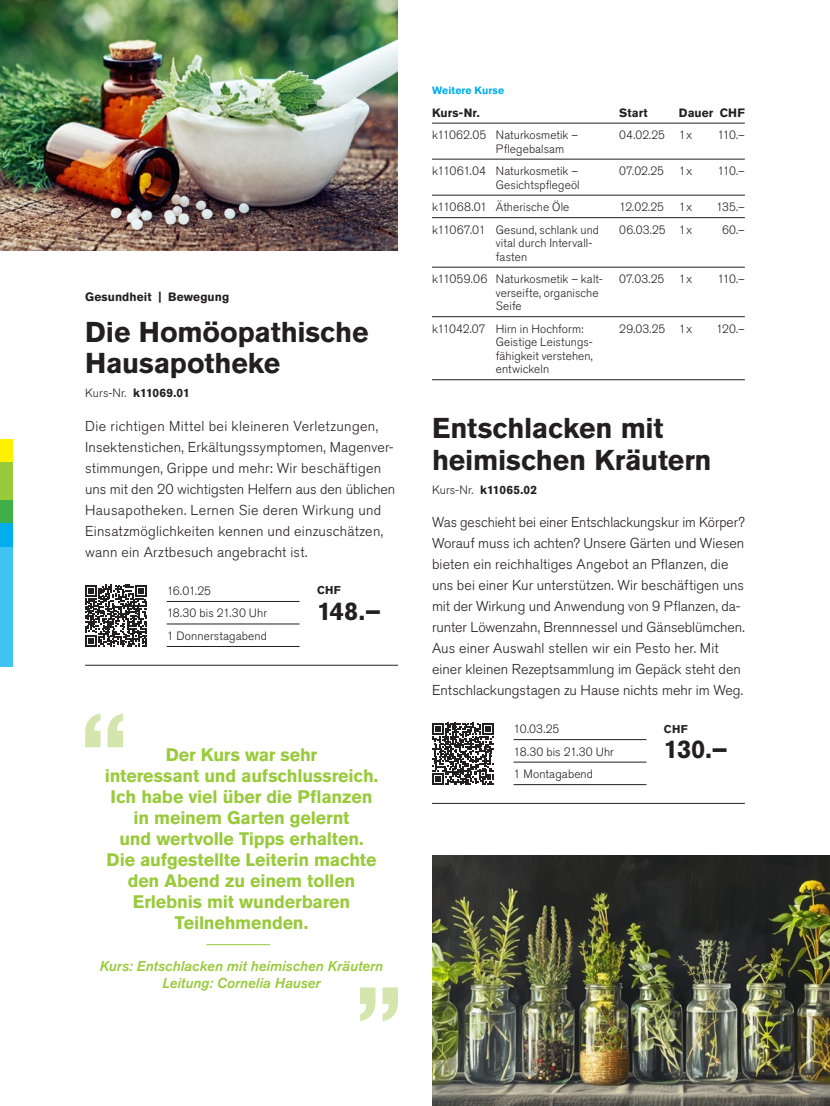
<style>
.page{position:relative;width:830px;height:1106px;background:#fff}
.page>*{position:absolute;margin:0;border:0;box-sizing:border-box;transform-origin:0 0}
.t1{font:700 28.5px/31.5px "Akzidenz Grotesk Pro";letter-spacing:-.005em;color:#231f20}
.t2{font:700 25.5px "Akzidenz Grotesk Pro";letter-spacing:-.02em;color:#231f20}
.t3{font:700 18px/21px "Akzidenz Grotesk Pro";letter-spacing:-.01em;color:#99ca3b;text-align:center}
.t4{font:300 14.25px/21px "Akzidenz Grotesk Pro";letter-spacing:.005em;color:#231f20}
.t5{font:italic 500 14.25px/16.5px "Akzidenz Grotesk Pro";color:#99ca3b;text-align:center}
.t6{font:300 12px/22.5px "Akzidenz Grotesk Pro";letter-spacing:.005em;color:#231f20}
.t7{font:700 12px "Akzidenz Grotesk Pro";letter-spacing:.01em;color:#231f20}
.t8{font:700 11.25px "Akzidenz Grotesk Pro";letter-spacing:.025em;color:#231f20}
.t9{font:700 10.5px "Akzidenz Grotesk Pro";letter-spacing:.015em;color:#00aeef}
.s1{font-weight:300}
</style>
<div class="page">
<div style="left:0;top:547px;width:13px;height:120px;background:#40c2f3"></div>
<div style="left:0;top:439px;width:13px;height:24px;background:#fff101"></div>
<div style="left:0;top:500px;width:13px;height:23px;background:#40ae49"></div>
<div style="left:0;top:463px;width:13px;height:37px;background:#99ca3b"></div>
<div style="left:0;top:523px;width:13px;height:24px;background:#00aeef"></div>
<hr style="left:432px;top:123px;width:312px;height:1px;background:#231f20">
<hr style="left:432px;top:159px;width:312px;height:1px;background:#231f20">
<hr style="left:432px;top:195px;width:312px;height:1px;background:#231f20">
<hr style="left:432px;top:217px;width:312px;height:1px;background:#231f20">
<hr style="left:432px;top:267px;width:312px;height:1px;background:#231f20">
<hr style="left:432px;top:316px;width:312px;height:1px;background:#231f20">
<hr style="left:432px;top:379px;width:312px;height:1px;background:#231f20">
<hr style="left:167px;top:601px;width:132px;height:1px;background:#231f20">
<hr style="left:167px;top:623px;width:132px;height:1px;background:#231f20">
<hr style="left:167px;top:646px;width:132px;height:1px;background:#231f20">
<hr style="left:85px;top:665px;width:313px;height:1px;background:#231f20">
<svg style="left:85px;top:585px;width:62px;height:61px"></svg>
<hr style="left:513px;top:739px;width:133px;height:1px;background:#231f20">
<hr style="left:513px;top:762px;width:133px;height:1px;background:#231f20">
<hr style="left:513px;top:784px;width:133px;height:1px;background:#231f20">
<hr style="left:432px;top:803px;width:312px;height:1px;background:#231f20">
<svg style="left:432px;top:723px;width:61px;height:61px"></svg>
<img style="left:432px;top:855px;width:397px;height:251px">
<img style="left:0;top:0;width:398px;height:251px">
<hr style="left:206px;top:944px;width:64px;height:1px;background:#99ca3b">
<svg style="left:85px;top:713px;width:38px;height:34px"></svg>
<svg style="left:360px;top:987px;width:38px;height:34px"></svg>
<p class="t9" style="left:432px;top:84px;width:74px">Weitere Kurse</p>
<p class="t7" style="left:432px;top:105px;width:49px">Kurs-Nr.</p>
<p class="t7" style="left:619px;top:105px;width:30px">Start</p>
<p class="t7" style="left:678px;top:105px;width:67px">Dauer CHF</p>
<p class="t6" style="left:432px;top:124px;width:147px">k11062.05 Naturkosmetik –</p>
<p class="t6" style="left:619px;top:124px;width:74px">04.02.25 1x</p>
<p class="t6" style="left:717px;top:124px;width:29px">110.–</p>
<p class="t6" style="left:432px;top:137px;width:147px;text-indent:64px">Pflegebalsam k11061.04 Naturkosmetik –</p>
<p class="t6" style="left:619px;top:160px;width:74px">07.02.25 1x</p>
<p class="t6" style="left:717px;top:160px;width:29px">110.–</p>
<p class="t6" style="left:432px;top:173px;width:149px;text-indent:64px">Gesichtspflegeöl k11068.01 Ätherische Öle</p>
<p class="t6" style="left:619px;top:196px;width:74px">12.02.25 1x</p>
<p class="t6" style="left:715px;top:196px;width:30px">135.–</p>
<p class="t6" style="left:432px;top:218px;width:168px">k11067.01 Gesund, schlank und</p>
<p class="t6" style="left:619px;top:218px;width:74px">06.03.25 1x</p>
<p class="t6" style="left:721px;top:218px;width:24px">60.–</p>
<p class="t6" style="left:495px;top:236px;width:98px;line-height:13.5px">vital durch Intervall&shy;fasten</p>
<p class="t6" style="left:432px;top:268px;width:172px">k11059.06 Naturkosmetik – kalt-</p>
<p class="t6" style="left:619px;top:268px;width:74px">07.03.25 1x</p>
<p class="t6" style="left:717px;top:268px;width:29px">110.–</p>
<p class="t6" style="left:495px;top:286px;width:104px;line-height:13.5px">verseifte, organische<br>Seife</p>
<p class="t6" style="left:432px;top:317px;width:153px">k11042.07 Hirn in Hochform:</p>
<p class="t6" style="left:619px;top:317px;width:74px">29.03.25 1x</p>
<p class="t6" style="left:715px;top:317px;width:30px">120.–</p>
<p class="t6" style="left:495px;top:335px;width:98px;line-height:13.5px;text-align:justify">Geistige Leistungs&shy;fähigkeit verstehen, entwickeln</p>
<p class="t7" style="left:85px;top:289px;width:145px">Gesundheit | Bewegung</p>
<h1 class="t1" style="left:85px;top:316px;width:285px">Die Homöopathische<br>Hausapotheke</h1>
<p class="t7" style="left:85px;top:385px;width:106px"><span class="s1">Kurs-Nr.</span> k11069.01</p>
<p class="t4" style="left:85px;top:415px;width:311px">Die richtigen Mittel bei kleineren Verletzungen, Insektenstichen, Erkältungssymptomen, Magenver&shy;stimmungen, Grippe und mehr: Wir beschäftigen uns mit den 20 wichtigsten Helfern aus den üblichen Hausapotheken. Lernen Sie deren Wirkung und Einsatzmöglichkeiten kennen und einzuschätzen, wann ein Arztbesuch angebracht ist.</p>
<p class="t6" style="left:167px;top:579px;width:102px">16.01.25<br>18.30 bis 21.30 Uhr<br>1 Donnerstagabend</p>
<p class="t8" style="left:317px;top:583px;width:25px">CHF</p>
<h1 class="t1" style="left:432px;top:412px;width:281px">Entschlacken mit heimischen Kräutern</h1>
<p class="t7" style="left:432px;top:481px;width:107px"><span class="s1">Kurs-Nr.</span> k11065.02</p>
<p class="t4" style="left:432px;top:511px;width:314px">Was geschieht bei einer Entschlackungskur im Körper?<br>Worauf muss ich achten? Unsere Gärten und Wiesen bieten ein reichhaltiges Angebot an Pflanzen, die uns bei einer Kur unterstützen. Wir beschäftigen uns mit der Wirkung und Anwendung von 9 Pflanzen, da&shy;runter Löwenzahn, Brennnessel und Gänseblümchen.<br>Aus einer Auswahl stellen wir ein Pesto her. Mit einer kleinen Rezeptsammlung im Gepäck steht den Entschlackungstagen zu Hause nichts mehr im Weg.</p>
<p class="t6" style="left:513px;top:717px;width:102px">10.03.25<br>18.30 bis 21.30 Uhr<br>1 Montagabend</p>
<p class="t8" style="left:663px;top:721px;width:25px">CHF</p>
<h2 class="t2" style="left:317px;top:594px;width:65px">148.–</h2>
<p class="t3" style="left:166px;top:744px;width:153px">Der Kurs war sehr</p>
<h2 class="t2" style="left:663px;top:732px;width:65px">130.–</h2>
<p class="t3" style="left:105px;top:765px;width:275px">interessant und aufschlussreich.<br>Ich habe viel über die Pflanzen in meinem Garten gelernt<br>und wertvolle Tipps erhalten.<br>Die aufgestellte Leiterin machte den Abend zu einem tollen<br>Erlebnis mit wunderbaren<br>Teilnehmenden.</p>
<p class="t5" style="left:100px;top:957px;width:284px">Kurs: Entschlacken mit heimischen Kräutern<br>Leitung: Cornelia Hauser</p>
</div>
